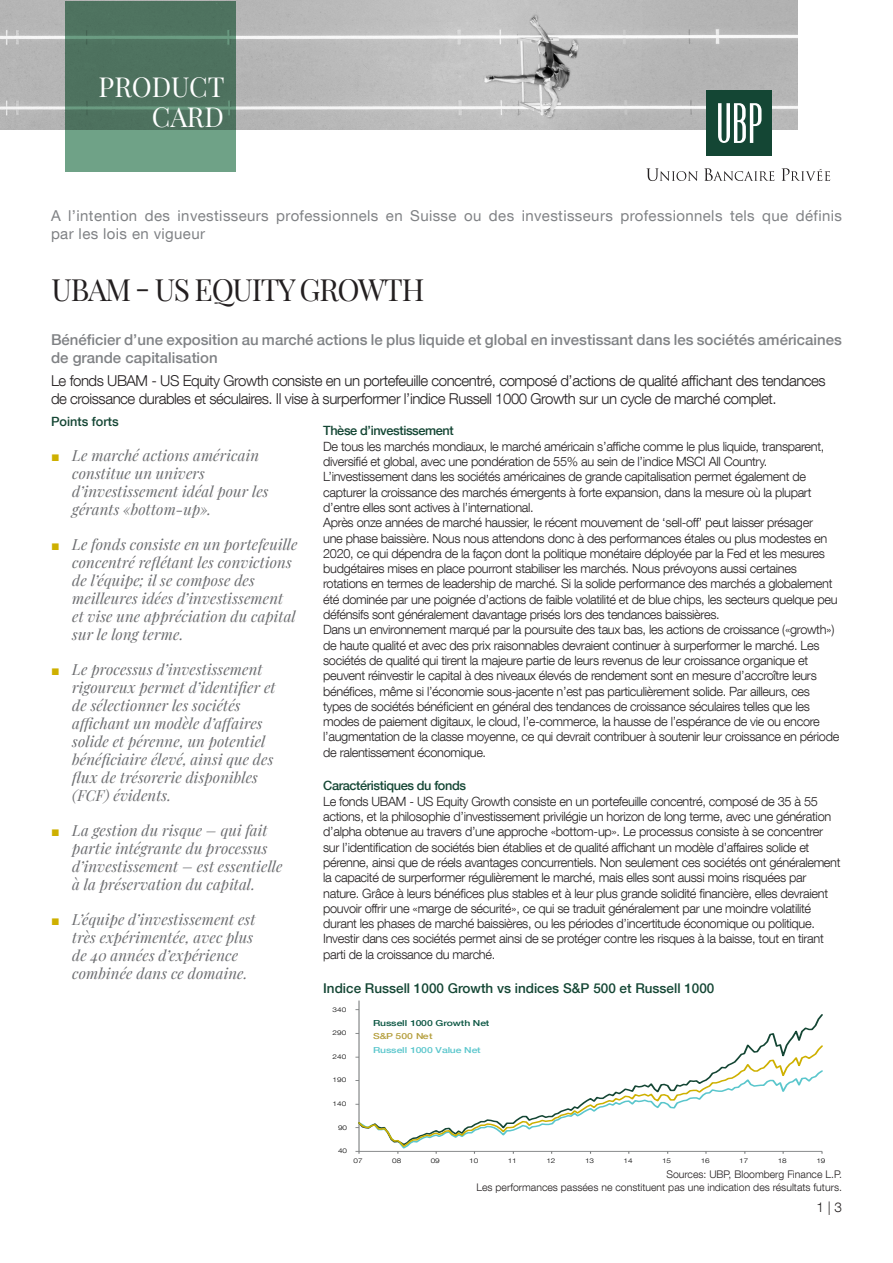
<style>
.page{position:relative;width:893px;height:1263px;background:#fff}
.page>*{position:absolute;margin:0;border:0;box-sizing:border-box;transform-origin:0 0}
.nom_du_fonds{font:30px "Playfair Display";letter-spacing:-.04em;color:#231f20}
.t1{font:27px "Playfair Display";color:#fff}
.t2{font:italic 15px/18px "Playfair Display";letter-spacing:.005em;color:#6c6d70}
.Texte_Intro{font:300 15px/18px "Helvetica Neue LT Com";letter-spacing:-.03em;color:#231f20}
.Texte_Intro_65{font:500 15px/18px "Helvetica Neue LT Com";color:#808285}
.For_qualified_invest{font:15px/18px "Helvetica Neue LT Com";letter-spacing:.025em;color:#808285}
.Titre_Niv_2{font:500 13.5px "Helvetica Neue LT Com";color:#144634}
.t3{font:300 13.5px "Helvetica Neue LT Com";color:#231f20}
.Texte{font:300 12.75px/15.3px "Helvetica Neue LT Com";letter-spacing:-.025em;color:#231f20}
.Titre_Niv_2-2{font:500 12.75px "Helvetica Neue LT Com";letter-spacing:-.03em;color:#144634}
.Titre_Niv_2-3{font:500 12.75px "Helvetica Neue LT Com";color:#144634}
.Sources{font:300 10.5px "Helvetica Neue LT Com";color:#231f20}
.t4{font:500 8.25px/13.5px "Helvetica Neue LT Com";letter-spacing:-.005em;color:#085440;scale:1.25 1}
.t5{font:500 8.25px "Helvetica Neue LT Com";letter-spacing:-.01em;color:#5ac6cc;scale:1.25 1}
.t6{font:300 6.45px "Helvetica Neue LT Com";letter-spacing:-.005em;color:#000001;scale:1.25 1}
.s1{font-family:"Arial";font-style:normal;font-size:14.25px;color:#ceb000}
.s2{color:#b49e3c}
</style>
<div class="page">
<hr style="left:359px;top:1000px;width:1px;height:151px;background:#7b7e7f">
<svg style="left:355px;top:1080px;width:468px;height:74px"></svg>
<svg style="left:356px;top:1013px;width:467px;height:31px"></svg>
<svg style="left:356px;top:1044px;width:467px;height:104px"></svg>
<img style="left:0;top:0;width:797px;height:130px">
<svg style="left:65px;top:1px;width:170px;height:170px;background:#577f69"></svg>
<svg style="left:646px;top:168px;width:52px;height:13px"></svg>
<svg style="left:704px;top:168px;width:70px;height:13px"></svg>
<svg style="left:781px;top:168px;width:49px;height:13px"></svg>
<div style="left:706px;top:90px;width:66px;height:66px;background:#144634"></div>
<svg style="left:718px;top:103px;width:43px;height:40px"></svg>
<p class="t1" style="left:99px;top:66px;width:128px">PRODUCT</p>
<p class="t1" style="left:152px;top:96px;width:74px">CARD</p>
<p class="For_qualified_invest" style="left:51px;top:206px;width:792px">A l’intention des investisseurs professionnels en Suisse ou des investisseurs professionnels tels que définis par les lois en vigueur</p>
<p class="nom_du_fonds" style="left:52px;top:267px;width:374px">UBAM - US EQUITY GROWTH</p>
<p class="Texte_Intro_65" style="left:51px;top:331px;width:792px">Bénéficier d’une exposition au marché actions le plus liquide et global en investissant dans les sociétés américaines de grande capitalisation</p>
<p class="Texte_Intro" style="left:51px;top:371px;width:776px">Le fonds UBAM - US Equity Growth consiste en un portefeuille concentré, composé d’actions de qualité affichant des tendances de croissance durables et séculaires. Il vise à surperformer l’indice Russell 1000 Growth sur un cycle de marché complet.</p>
<p class="Titre_Niv_2-2" style="left:323px;top:423px;width:132px">Thèse d’investissement</p>
<p class="Texte" style="left:323px;top:438px;width:503px">De tous les marchés mondiaux, le marché américain s’affiche comme le plus liquide, transparent, diversifié et global, avec une pondération de 55% au sein de l’indice MSCI All Country.<br>L’investissement dans les sociétés américaines de grande capitalisation permet également de capturer la croissance des marchés émergents à forte expansion, dans la mesure où la plupart d’entre elles sont actives à l’international.</p>
<p class="Texte" style="left:323px;top:515px;width:516px">Après onze années de marché haussier, le récent mouvement de ‘sell-off’ peut laisser présager<br>une phase baissière. Nous nous attendons donc à des performances étales ou plus modestes en 2020, ce qui dépendra de la façon dont la politique monétaire déployée par la Fed et les mesures budgétaires mises en place pourront stabiliser les marchés. Nous prévoyons aussi certaines rotations en termes de leadership de marché. Si la solide performance des marchés a globalement été dominée par une poignée d’actions de faible volatilité et de blue chips, les secteurs quelque peu défénsifs sont généralement davantage prisés lors des tendances baissières.</p>
<p class="Texte" style="left:323px;top:622px;width:518px">Dans un environnement marqué par la poursuite des taux bas, les actions de croissance («growth») de haute qualité et avec des prix raisonnables devraient continuer à surperformer le marché. Les sociétés de qualité qui tirent la majeure partie de leurs revenus de leur croissance organique et peuvent réinvestir le capital à des niveaux élevés de rendement sont en mesure d’accroître leurs bénéfices, même si l’économie sous-jacente n’est pas particulièrement solide. Par ailleurs, ces types de sociétés bénéficient en général des tendances de croissance séculaires telles que les modes de paiement digitaux, le cloud, l’e-commerce, la hausse de l’espérance de vie ou encore l’augmentation de la classe moyenne, ce qui devrait contribuer à soutenir leur croissance en période de ralentissement économique.</p>
<p class="Titre_Niv_2-2" style="left:323px;top:778px;width:144px">Caractéristiques du fonds</p>
<p class="Texte" style="left:323px;top:793px;width:519px">Le fonds UBAM - US Equity Growth consiste en un portefeuille concentré, composé de 35 à 55 actions, et la philosophie d’investissement privilégie un horizon de long terme, avec une génération d’alpha obtenue au travers d’une approche «bottom-up». Le processus consiste à se concentrer sur l’identification de sociétés bien établies et de qualité affichant un modèle d’affaires solide et pérenne, ainsi que de réels avantages concurrentiels. Non seulement ces sociétés ont généralement la capacité de surperformer régulièrement le marché, mais elles sont aussi moins risquées par nature. Grâce à leurs bénéfices plus stables et à leur plus grande solidité financière, elles devraient pouvoir offrir une «marge de sécurité», ce qui se traduit généralement par une moindre volatilité durant les phases de marché baissières, ou les périodes d’incertitude économique ou politique.<br>Investir dans ces sociétés permet ainsi de se protéger contre les risques à la baisse, tout en tirant parti de la croissance du marché.</p>
<p class="Titre_Niv_2-3" style="left:51px;top:414px;width:69px">Points forts</p>
<p class="t2" style="left:72px;top:445px;width:198px;text-indent:-21px"><span class="s1">■</span> Le marché actions américain constitue un univers d’investissement idéal pour les gérants «bottom-up».</p>
<p class="t2" style="left:72px;top:534px;width:227px;text-indent:-21px"><span class="s1">■</span> Le fonds consiste en un portefeuille concentré reflétant les convictions de l’équipe; il se compose des meilleures idées d’investissement et vise une appréciation du capital sur le long terme.</p>
<p class="t2" style="left:72px;top:659px;width:205px;text-indent:-21px"><span class="s1">■</span> Le processus d’investissement rigoureux permet d’identifier et de sélectionner les sociétés affichant un modèle d’affaires solide et pérenne, un potentiel bénéficiaire élevé, ainsi que des flux de trésorerie disponibles (FCF) évidents.</p>
<p class="t2" style="left:72px;top:820px;width:212px;text-indent:-21px"><span class="s1">■</span> La gestion du risque – qui fait partie intégrante du processus d’investissement – est essentielle à la préservation du capital.</p>
<p class="t2" style="left:72px;top:909px;width:185px;text-indent:-21px"><span class="s1">■</span> L’équipe d’investissement est très expérimentée, avec plus de 40 années d’expérience combinée dans ce domaine.</p>
<p class="Titre_Niv_2" style="left:323px;top:980px;width:393px">Indice Russell 1000 Growth vs indices S&amp;P 500 et Russell 1000</p>
<p class="t6" style="left:333px;top:1005px;width:13px">340</p>
<p class="t6" style="left:333px;top:1029px;width:13px">290</p>
<p class="t6" style="left:333px;top:1053px;width:13px">240</p>
<p class="t6" style="left:333px;top:1076px;width:13px">190</p>
<p class="t6" style="left:333px;top:1100px;width:13px">140</p>
<p class="t6" style="left:338px;top:1123px;width:9px">90</p>
<p class="t6" style="left:338px;top:1147px;width:9px">40</p>
<p class="t4" style="left:373px;top:1016px;width:95px">Russell 1000 Growth Net<br><span class="s2">S&amp;P 500 Net</span></p>
<p class="t5" style="left:373px;top:1045px;width:88px">Russell 1000 Value Net</p>
<p class="t6" style="left:354px;top:1156px;width:9px">07</p>
<p class="t6" style="left:392px;top:1156px;width:9px">08</p>
<p class="t6" style="left:431px;top:1156px;width:9px">09</p>
<p class="t6" style="left:469px;top:1156px;width:9px">10</p>
<p class="t6" style="left:508px;top:1156px;width:9px">11</p>
<p class="t6" style="left:546px;top:1156px;width:9px">12</p>
<p class="t6" style="left:585px;top:1156px;width:9px">13</p>
<p class="t6" style="left:624px;top:1156px;width:9px">14</p>
<p class="t6" style="left:662px;top:1156px;width:9px">15</p>
<p class="t6" style="left:701px;top:1156px;width:9px">16</p>
<p class="t6" style="left:739px;top:1156px;width:9px">17</p>
<p class="t6" style="left:778px;top:1156px;width:9px">18</p>
<p class="t6" style="left:816px;top:1156px;width:9px">19</p>
<p class="Sources" style="left:666px;top:1168px;width:177px">Sources: UBP, Bloomberg Finance L.P.</p>
<p class="Sources" style="left:476px;top:1180px;width:367px">Les performances passées ne constituent pas une indication des résultats futurs.</p>
<p class="t3" style="left:816px;top:1199px;width:27px">1 | 3</p>
</div>
